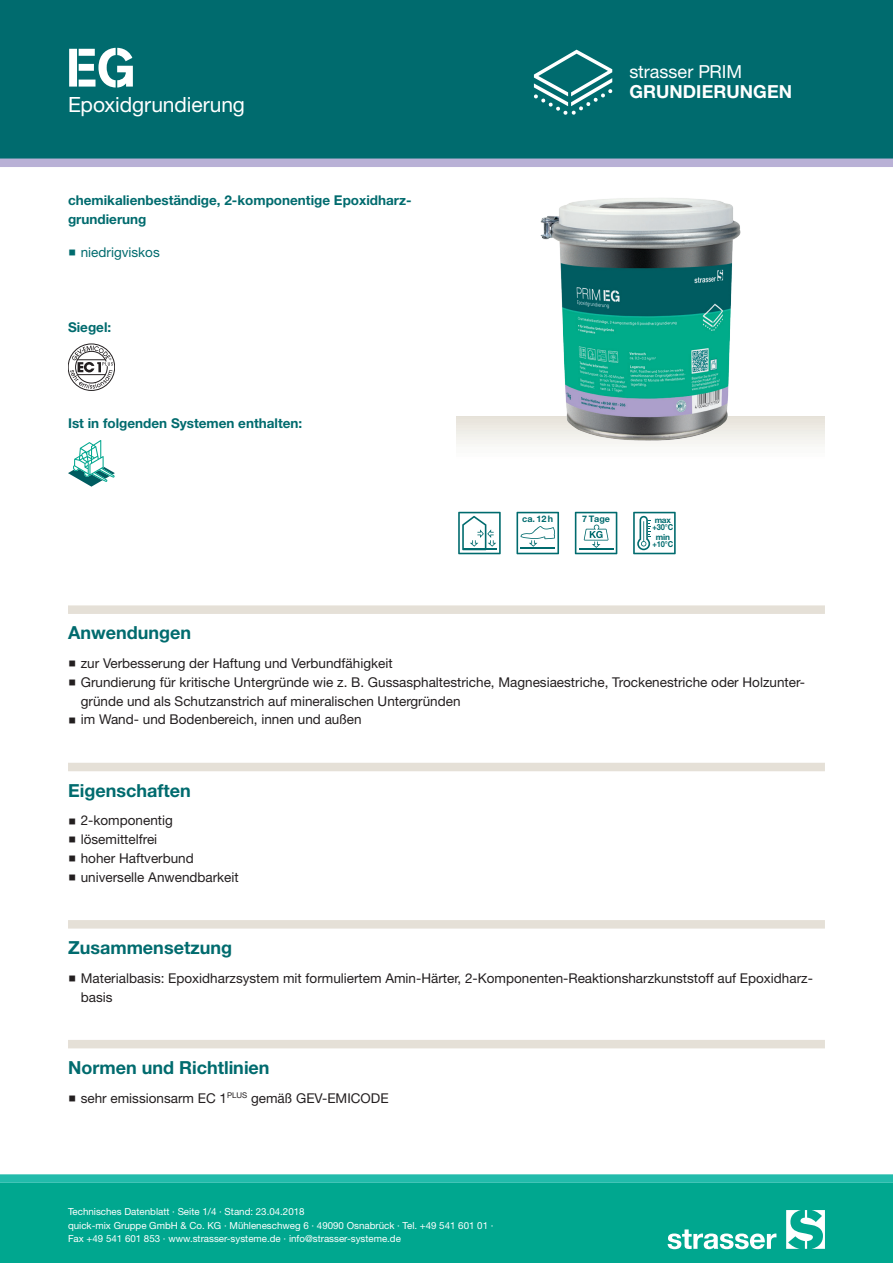
<style>
.page{position:relative;width:893px;height:1263px;background:#fff}
.page>*{position:absolute;margin:0;border:0;box-sizing:border-box;transform-origin:0 0}
.CB_AF_STR_Produkt_ku{font:700 54px "Standard CT Stencil";color:#fff}
.CB_AF_STR_Produkt_la{font:21px "Helvetica Neue LT Std";letter-spacing:-.005em;color:#fff}
.t1{font:700 18px "Helvetica Neue LT Std";color:#006b6e}
.CB_AF_STR_Produktgru{font:700 18px "Helvetica Neue LT Std";letter-spacing:.005em;color:#fff}
.CB_AF_STR_Produktgru-2{font:18px "Helvetica Neue LT Std";color:#fff}
.t2{font:13.5px/18.8px "Helvetica Neue LT Std";color:#231f20}
.t3{font:700 13.5px/18.8px "Helvetica Neue LT Std";color:#006b6e}
.t4{font:13.5px "Helvetica Neue LT Std";color:#006b6e}
.t5{font:9.75px/13.5px "Helvetica Neue LT Std";color:#fff}
.t6{font:700 9px "Helvetica Neue LT Pro";color:#006b6e}
.t7{font:700 8.25px/7.2px "Helvetica Neue LT Pro";letter-spacing:-.02em;color:#006b6e}
</style>
<div class="page">
<div style="left:0;top:1183px;width:893px;height:80px;background:#00a78f"></div>
<div style="left:0;top:0;width:893px;height:159px;background:#006b6e"></div>
<svg style="left:668px;top:1229px;width:108px;height:20px"></svg>
<svg style="left:786px;top:1210px;width:39px;height:39px"></svg>
<div style="left:0;top:1174px;width:893px;height:9px;background:#22bbab"></div>
<div style="left:0;top:159px;width:893px;height:8px;background:#b9b1d6"></div>
<svg style="left:534px;top:50px;width:78px;height:65px"></svg>
<svg style="left:456px;top:416px;width:369px;height:29px"></svg>
<img style="left:538px;top:198px;width:204px;height:244px">
<svg style="left:458px;top:512px;width:43px;height:42px"></svg>
<hr style="left:463px;top:549px;width:34px;height:1px;background:#006b6e">
<svg style="left:516px;top:512px;width:43px;height:42px"></svg>
<svg style="left:575px;top:512px;width:42px;height:42px"></svg>
<svg style="left:633px;top:512px;width:43px;height:42px"></svg>
<div style="left:68px;top:344px;width:47px;height:47px;border:1px solid #231f20;border-radius:50%"></div>
<svg style="left:70px;top:346px;width:43px;height:43px"></svg>
<svg style="left:68px;top:440px;width:47px;height:47px"></svg>
<div style="left:68px;top:605px;width:757px;height:9px;background:#e5e0d7"></div>
<div style="left:68px;top:763px;width:757px;height:8px;background:#e5e0d7"></div>
<div style="left:68px;top:920px;width:757px;height:8px;background:#e5e0d7"></div>
<div style="left:68px;top:1040px;width:757px;height:8px;background:#e5e0d7"></div>
<p class="CB_AF_STR_Produkt_ku" style="left:66px;top:34px;width:71px">EG</p>
<p class="CB_AF_STR_Produkt_la" style="left:68px;top:92px;width:178px">Epoxidgrundierung</p>
<p class="t3" style="left:68px;top:191px;width:345px">chemikalienbeständige, 2-komponentige Epoxidharz&shy;grundierung</p>
<p class="t4" style="left:81px;top:244px;width:81px">niedrigviskos</p>
<p class="t3" style="left:68px;top:318px;width:45px">Siegel:</p>
<p class="t3" style="left:68px;top:414px;width:236px">Ist in folgenden Systemen enthalten:</p>
<p class="CB_AF_STR_Produktgru-2" style="left:629px;top:61px;width:114px">strasser PRIM</p>
<p class="CB_AF_STR_Produktgru" style="left:629px;top:81px;width:164px">GRUNDIERUNGEN</p>
<p class="t6" style="left:522px;top:514px;width:32px">ca. 12 h</p>
<p class="t6" style="left:582px;top:514px;width:29px">7 Tage</p>
<p class="t7" style="left:653px;top:516px;width:22px">max +30°C</p>
<p class="t7" style="left:653px;top:533px;width:22px;text-align:center">min +10°C</p>
<p class="t1" style="left:68px;top:622px;width:125px">Anwendungen</p>
<p class="t2" style="left:81px;top:654px;width:726px">zur Verbesserung der Haftung und Verbundfähigkeit<br>Grundierung für kritische Untergründe wie z. B. Gussasphaltestriche, Magnesiaestriche, Trockenestriche oder Holzunter&shy;gründe und als Schutzanstrich auf mineralischen Untergründen<br>im Wand- und Bodenbereich, innen und außen</p>
<p class="t1" style="left:68px;top:779px;width:124px">Eigenschaften</p>
<p class="t2" style="left:81px;top:811px;width:160px">2-komponentig lösemittelfrei<br>hoher Haftverbund universelle Anwendbarkeit</p>
<p class="t1" style="left:68px;top:936px;width:165px">Zusammensetzung</p>
<p class="t2" style="left:81px;top:968px;width:734px">Materialbasis: Epoxidharzsystem mit formuliertem Amin-Härter, 2-Komponenten-Reaktionsharzkunststoff auf Epoxidharz&shy;basis</p>
<p class="t1" style="left:68px;top:1056px;width:203px">Normen und Richtlinien</p>
<p class="t2" style="left:81px;top:1088px;width:309px">sehr emissionsarm EC 1<sup>PLUS</sup> gemäß GEV-EMICODE</p>
<p class="t5" style="left:68px;top:1205px;width:238px">Technisches Datenblatt · Seite 1/4 · Stand: 23.04.2018</p>
<p class="t5" style="left:68px;top:1218px;width:427px">quick-mix Gruppe GmbH &amp; Co. KG · Mühleneschweg 6 · 49090 Osnabrück · Tel. +49 541 601 01 ·<br>Fax +49 541 601 853 · www.strasser-systeme.de · info@strasser-systeme.de</p>
</div>
